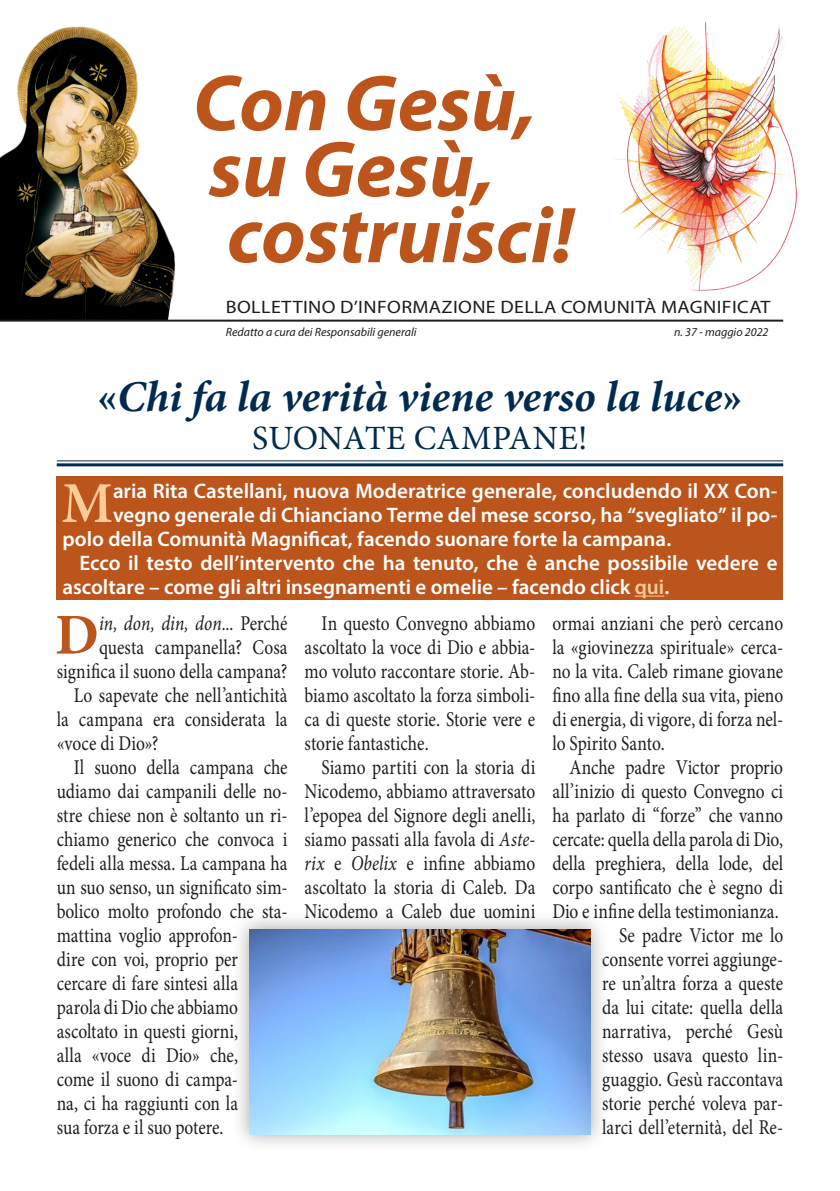
<style>
.page{position:relative;width:840px;height:1191px;background:#fff}
.page>*{position:absolute;margin:0;border:0;box-sizing:border-box;transform-origin:0 0}
.t1{font:italic 700 80px/66px "Myriad Pro";color:#bc551c}
.Prima_riga_paragrafo{font:700 58px "Minion Pro";color:#bc551c}
.Prima_riga_paragrafo-2{font:600 58px "Minion Pro";color:#fbcc98}
.Titolo_articolo{font:italic 700 44px "Minion Pro";color:#002b4e}
.Titolo_articolo-2{font:34px "Minion Pro";letter-spacing:.005em;color:#002b4e}
.Testo_paragrafo{font:21px/24px "Minion Pro";color:#1d1d1b;text-align:justify;scale:.83 1}
.Prima_riga_paragrafo-3{font:600 21px "Myriad Pro";color:#fff}
.Testo_paragrafo-2{font:600 21px/24px "Myriad Pro";color:#fff}
.Prima_riga_paragrafo-4{font:21px/24px "Minion Pro";color:#1d1d1b;text-align:right;scale:.83 1}
.t2{font:18px "Myriad Pro";letter-spacing:.02em;color:#1d1d1b;scale:1.11 1}
.t3{font:italic 12px "Myriad Pro";color:#1d1d1b}
.s1{font-style:normal}
.s2{color:#fbcc98}
.s3{font-style:italic}
</style>
<div class="page">
<img style="left:614px;top:23px;width:183px;height:268px">
<img style="left:0;top:26px;width:182px;height:294px">
<hr style="left:0;top:320px;width:782px;height:2px;background:#1d1d1b">
<hr style="left:57px;top:460px;width:725px;height:1px;background:#002b4e">
<hr style="left:57px;top:463px;width:725px;height:3px;background:#002b4e">
<div style="left:57px;top:476px;width:725px;height:123px;background:#bc551c"></div>
<hr style="left:634px;top:595px;width:30px;height:1px;background:#fbcc98">
<div style="left:231px;top:911px;width:377px;height:241px;background:#1d1d1b;opacity:.4"></div>
<img style="left:249px;top:929px;width:341px;height:205px">
<h1 class="t1" style="left:193px;top:68px;width:382px">Con Gesù, su Gesù, costruisci!</h1>
<p class="t2" style="left:226px;top:296px;width:492px">BOLLETTINO D’INFORMAZIONE DELLA COMUNITÀ MAGNIFICAT</p>
<p class="t3" style="left:226px;top:324px;width:192px">Redatto a cura dei Responsabili generali</p>
<p class="t3" style="left:673px;top:324px;width:96px">n. 37 - maggio 2022</p>
<p class="Titolo_articolo" style="left:97px;top:365px;width:646px"><span class="s1">«</span>Chi fa la verità viene verso la luce<span class="s1">»</span></p>
<p class="Titolo_articolo-2" style="left:252px;top:415px;width:336px">SUONATE CAMPANE!</p>
<p class="Prima_riga_paragrafo-2" style="left:61px;top:463px;width:53px">M</p>
<p class="Prima_riga_paragrafo-3" style="left:113px;top:477px;width:665px">aria Rita Castellani, nuova Moderatrice generale, concludendo il XX Con-</p>
<p class="Prima_riga_paragrafo-3" style="left:113px;top:501px;width:665px">vegno generale di Chianciano Terme del mese scorso, ha “svegliato” il po-</p>
<p class="Prima_riga_paragrafo-3" style="left:62px;top:525px;width:610px">polo della Comunità Magnificat, facendo suonare forte la campana.</p>
<p class="Testo_paragrafo-2" style="left:62px;top:550px;width:716px;text-indent:17px">Ecco il testo dell’intervento che ha tenuto, che è anche possibile vedere e ascoltare – come gli altri insegnamenti e omelie – facendo click <span class="s2">qui</span>.</p>
<p class="Prima_riga_paragrafo-4" style="left:57px;top:611px;width:279px"><span class="s3">in, don, din, don...</span> Perché questa campanella? Cosa significa il suono della campana?</p>
<p class="Testo_paragrafo" style="left:57px;top:683px;width:279px;text-indent:17px">Lo sapevate che nell’antichità la campana era considerata la «voce di Dio»?</p>
<p class="Testo_paragrafo" style="left:57px;top:755px;width:279px;text-align:left;text-indent:17px">Il suono della campana che udiamo dai campanili delle no&shy;stre chiese non è soltanto un ri&shy;chiamo generico che convoca i fedeli alla messa. La campana ha un suo senso, un significato sim&shy;bolico molto profondo che sta&shy;mattina voglio approfon-<br>dire con voi, proprio per cercare di fare sintesi alla<br>parola di Dio che abbiamo ascoltato in questi giorni,<br>alla «voce di Dio» che,<br>come il suono di campa-<br>na, ci ha raggiunti con la<br>sua forza e il suo potere.</p>
<p class="Prima_riga_paragrafo" style="left:55px;top:594px;width:46px">D</p>
<p class="Testo_paragrafo" style="left:304px;top:611px;width:279px;text-indent:17px">In questo Convegno abbiamo ascoltato la voce di Dio e abbia&shy;mo voluto raccontare storie. Ab&shy;biamo ascoltato la forza simboli&shy;ca di queste storie. Storie vere e storie fantastiche.</p>
<p class="Testo_paragrafo" style="left:304px;top:755px;width:279px;text-indent:17px">Siamo partiti con la storia di Nicodemo, abbiamo attraversato l’epopea del Signore degli anelli, siamo passati alla favola di <span class="s3">Aste&shy;rix</span> e <span class="s3">Obelix</span> e infine abbiamo ascoltato la storia di Caleb. Da Nicodemo a Caleb due uomini</p>
<p class="Testo_paragrafo" style="left:552px;top:611px;width:279px">ormai anziani che però cercano la «giovinezza spirituale» cerca&shy;no la vita. Caleb rimane giovane fino alla fine della sua vita, pieno di energia, di vigore, di forza nel&shy;lo Spirito Santo.</p>
<p class="Testo_paragrafo" style="left:552px;top:755px;width:279px;text-indent:17px">Anche padre Victor proprio all’inizio di questo Convegno ci ha parlato di “forze” che vanno cercate: quella della parola di Dio, della preghiera, della lode, del corpo santificato che è segno di Dio e infine della testimonianza.</p>
<p class="Testo_paragrafo" style="left:601px;top:923px;width:220px;text-indent:17px">Se padre Victor me lo consente vorrei aggiunge&shy;re un’altra forza a queste da lui citate: quella della narrativa, perché Gesù stesso usava questo lin&shy;guaggio. Gesù raccontava storie perché voleva par&shy;larci dell’eternità, del Re-</p>
</div>
